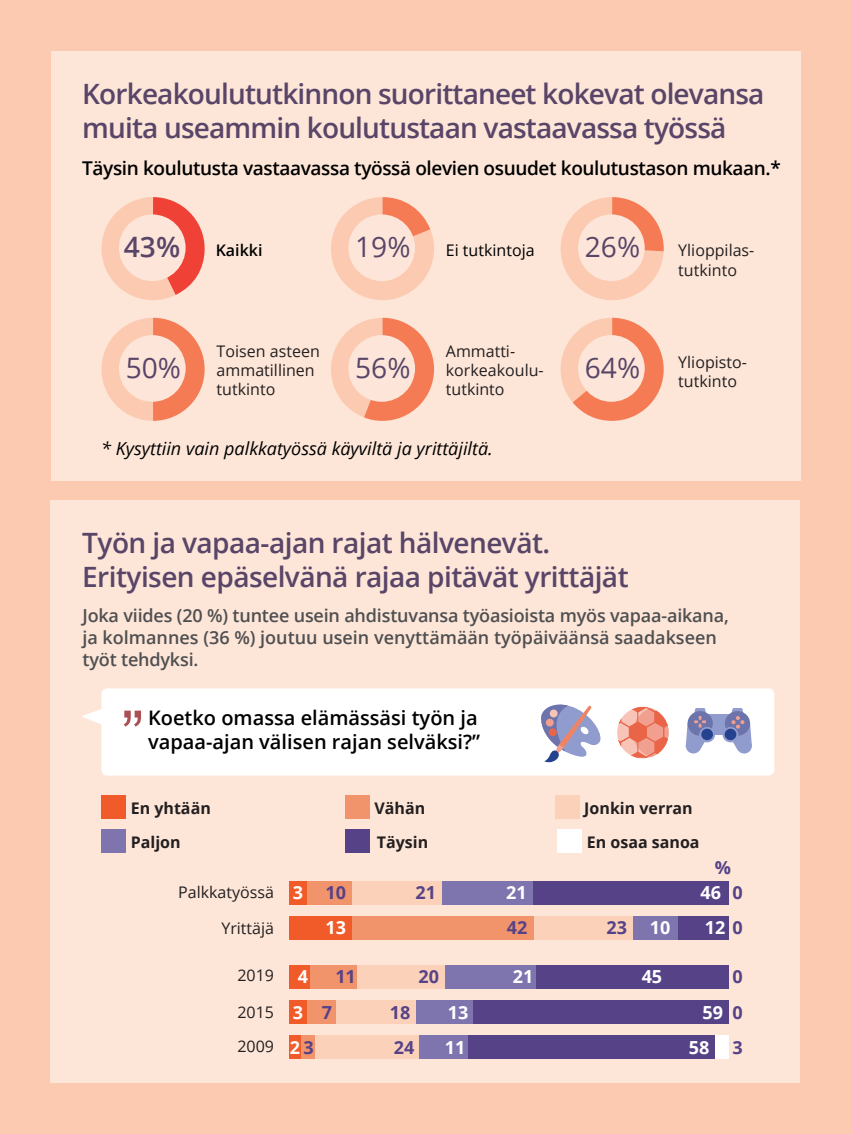
<style>
.page{position:relative;width:851px;height:1134px;background:#fff}
.page>*{position:absolute;margin:0;border:0;box-sizing:border-box;transform-origin:0 0}
.t1{font:68px "Arial";color:#aa4f54}
.t2{font:28.2px "Open Sans";color:#594568}
.t3{font:600 28.2px "Open Sans";color:#594568}
.Header03{font:600 28px/34px "Open Sans";letter-spacing:-.02em;color:#594568}
.Header05{font:600 20px "Open Sans";color:#000}
.Header04{font:600 19px "Open Sans";letter-spacing:-.02em;color:#000}
.paragraph1{font:600 18px "Open Sans";letter-spacing:-.01em;color:#4f4f51}
.Paragraph2{font:600 18px "Open Sans";color:#4f4f51}
.paragraph3{font:italic 18px "Open Sans";color:#000}
.t4{font:700 18px "Open Sans";color:#fff}
.t5{font:700 18px/35.2px "Open Sans";color:#564287;text-align:justify}
.t6{font:16px/19.2px "Open Sans";color:#231f20}
.t7{font:700 16px "Open Sans";color:#231f20}
.t8{font:16px "Open Sans";color:#000}
.t9{font:600 16px "Open Sans";color:#000}
.s1{color:#fff}
.s2{color:#564287}
</style>
<div class="page">
<div style="left:0;top:0;width:850px;height:1134px;background:#fccab0"></div>
<div style="left:51px;top:51px;width:748px;height:429px;background:#fde6d8"></div>
<div style="left:50px;top:500px;width:749px;height:583px;background:#fde6d8"></div>
<div style="left:101px;top:688px;width:673px;height:88px;background:#fff;border-radius:6px"></div>
<svg style="left:82px;top:707px;width:20px;height:20px"></svg>
<div style="left:101px;top:796px;width:24px;height:23px;background:#f15a29"></div>
<div style="left:345px;top:796px;width:24px;height:23px;background:#f2946b"></div>
<div style="left:557px;top:830px;width:24px;height:23px;background:#fff"></div>
<div style="left:555px;top:796px;width:24px;height:23px;background:#fbd1ba"></div>
<div style="left:101px;top:830px;width:24px;height:23px;background:#7e75af"></div>
<div style="left:345px;top:830px;width:24px;height:23px;background:#564287"></div>
<div style="left:290px;top:881px;width:438px;height:23px;background:#564287"></div>
<div style="left:290px;top:881px;width:243px;height:23px;background:#7e75af"></div>
<div style="left:290px;top:881px;width:152px;height:23px;background:#fbd1ba"></div>
<div style="left:289px;top:881px;width:62px;height:23px;background:#f2946b"></div>
<div style="left:289px;top:881px;width:17px;height:23px;background:#f15a29"></div>
<div style="left:290px;top:965px;width:438px;height:23px;background:#564287"></div>
<div style="left:290px;top:965px;width:246px;height:23px;background:#7e75af"></div>
<div style="left:290px;top:965px;width:154px;height:23px;background:#fbd1ba"></div>
<div style="left:289px;top:965px;width:68px;height:23px;background:#f2946b"></div>
<div style="left:289px;top:965px;width:21px;height:23px;background:#f15a29"></div>
<div style="left:290px;top:1036px;width:438px;height:23px;background:#fff"></div>
<div style="left:290px;top:1036px;width:424px;height:23px;background:#564287"></div>
<div style="left:290px;top:1036px;width:177px;height:23px;background:#7e75af"></div>
<div style="left:290px;top:1036px;width:128px;height:23px;background:#fbd1ba"></div>
<div style="left:289px;top:1036px;width:25px;height:23px;background:#f2946b"></div>
<div style="left:289px;top:1036px;width:12px;height:23px;background:#f15a29"></div>
<div style="left:290px;top:1000px;width:438px;height:23px;background:#564287"></div>
<div style="left:290px;top:1000px;width:182px;height:23px;background:#7e75af"></div>
<div style="left:290px;top:1000px;width:125px;height:23px;background:#fbd1ba"></div>
<div style="left:289px;top:1000px;width:46px;height:23px;background:#f2946b"></div>
<div style="left:289px;top:1000px;width:17px;height:23px;background:#f15a29"></div>
<div style="left:290px;top:916px;width:438px;height:23px;background:#564287"></div>
<div style="left:290px;top:916px;width:387px;height:23px;background:#7e75af"></div>
<div style="left:290px;top:916px;width:342px;height:23px;background:#fbd1ba"></div>
<div style="left:289px;top:916px;width:245px;height:23px;background:#f2946b"></div>
<div style="left:289px;top:916px;width:62px;height:23px;background:#f15a29"></div>
<svg style="left:101px;top:197px;width:103px;height:103px"></svg>
<div style="left:119px;top:214px;width:66px;height:67px;background:#fde6d9;border-radius:50%"></div>
<svg style="left:101px;top:318px;width:103px;height:103px"></svg>
<div style="left:119px;top:335px;width:66px;height:67px;background:#fde6d9;border-radius:50%"></div>
<svg style="left:331px;top:197px;width:103px;height:103px"></svg>
<div style="left:348px;top:214px;width:67px;height:67px;background:#fde6d9;border-radius:50%"></div>
<svg style="left:331px;top:318px;width:103px;height:103px"></svg>
<div style="left:348px;top:335px;width:67px;height:67px;background:#fde6d9;border-radius:50%"></div>
<svg style="left:560px;top:197px;width:103px;height:103px"></svg>
<div style="left:578px;top:214px;width:66px;height:67px;background:#fde6d9;border-radius:50%"></div>
<svg style="left:560px;top:318px;width:103px;height:103px"></svg>
<div style="left:578px;top:335px;width:66px;height:67px;background:#fde6d9;border-radius:50%"></div>
<svg style="left:541px;top:704px;width:60px;height:59px"></svg>
<svg style="left:617px;top:707px;width:51px;height:51px"></svg>
<div style="left:699px;top:715px;width:35px;height:20px;background:#909bce"></div>
<div style="left:736px;top:739px;width:15px;height:14px;background:#909bce;border-radius:50%"></div>
<div style="left:687px;top:711px;width:25px;height:25px;background:#6d74ac;border-radius:50%"></div>
<svg style="left:724px;top:711px;width:26px;height:25px"></svg>
<div style="left:685px;top:738px;width:16px;height:15px;background:#909bce;border-radius:50%"></div>
<svg style="left:699px;top:727px;width:16px;height:15px"></svg>
<svg style="left:722px;top:727px;width:16px;height:15px"></svg>
<div style="left:701px;top:729px;width:11px;height:11px;background:#24428e;border-radius:50%"></div>
<svg style="left:724px;top:729px;width:12px;height:11px"></svg>
<svg style="left:727px;top:708px;width:24px;height:42px"></svg>
<svg style="left:685px;top:708px;width:25px;height:42px"></svg>
<h2 class="Header03" style="left:82px;top:77px;width:683px">Korkeakoulututkinnon suorittaneet kokevat olevansa muita useammin koulutustaan vastaavassa työssä</h2>
<p class="Header03" style="left:85px;top:77px;width:479px">Yrittäjät ja korkeakoulututkinnon suorittaneet kokevat olevansa muita useammin toiveammatissaan.</p>
<h3 class="Header04" style="left:82px;top:155px;width:700px">Täysin koulutusta vastaavassa työssä olevien osuudet koulutustason mukaan.*</h3>
<p class="t3" style="left:124px;top:228px;width:58px">43%</p>
<p class="t2" style="left:126px;top:348px;width:57px">50%</p>
<p class="t2" style="left:355px;top:228px;width:57px">19%</p>
<p class="t2" style="left:584px;top:228px;width:57px">26%</p>
<p class="t9" style="left:216px;top:240px;width:48px">Kaikki</p>
<p class="t8" style="left:446px;top:240px;width:90px">Ei tutkintoja</p>
<p class="t6" style="left:678px;top:241px;width:78px">Ylioppilas&shy;tutkinto</p>
<p class="t6" style="left:217px;top:341px;width:105px">Toisen asteen ammatillinen tutkinto</p>
<p class="t6" style="left:446px;top:341px;width:99px">Ammatti&shy;korkeakoulu&shy;tutkinto</p>
<p class="t6" style="left:678px;top:352px;width:70px">Yliopisto&shy;tutkinto</p>
<p class="t2" style="left:355px;top:348px;width:57px">56%</p>
<p class="t2" style="left:584px;top:348px;width:57px">64%</p>
<p class="paragraph3" style="left:101px;top:436px;width:393px">* Kysyttiin vain palkkatyössä käyviltä ja yrittäjiltä.</p>
<h2 class="Header03" style="left:82px;top:525px;width:469px">Työn ja vapaa-ajan rajat hälvenevät.</h2>
<h2 class="Header03" style="left:82px;top:559px;width:548px">Erityisen epäselvänä rajaa pitävät yrittäjät</h2>
<p class="paragraph1" style="left:82px;top:603px;width:647px">Joka viides (20 %) tuntee usein ahdistuvansa työasioista myös vapaa-aikana,</p>
<p class="Paragraph2" style="left:82px;top:625px;width:635px">ja kolmannes (36 %) joutuu usein venyttämään työpäiväänsä saadakseen</p>
<p class="paragraph1" style="left:82px;top:647px;width:117px">työt tehdyksi.</p>
<h3 class="Header05" style="left:148px;top:704px;width:331px">Koetko omassa elämässäsi työn ja</h3>
<h3 class="Header05" style="left:148px;top:728px;width:333px">vapaa-ajan välisen rajan selväksi?”</h3>
<h1 class="t1" style="left:121px;top:691px;width:24px">”</h1>
<p class="t7" style="left:131px;top:797px;width:82px">En yhtään</p>
<p class="t7" style="left:374px;top:797px;width:52px">Vähän</p>
<p class="t7" style="left:584px;top:797px;width:110px">Jonkin verran</p>
<p class="t7" style="left:131px;top:831px;width:51px">Paljon</p>
<p class="t7" style="left:377px;top:831px;width:53px">Täysin</p>
<p class="t7" style="left:586px;top:831px;width:114px">En osaa sanoa</p>
<p class="t6" style="left:178px;top:882px;width:97px">Palkkatyössä</p>
<p class="t6" style="left:221px;top:918px;width:54px">Yrittäjä</p>
<p class="t5" style="left:714px;top:849px;width:18px">%</p>
<p class="t5" style="left:293px;top:875px;width:55px"><span class="s1">3</span> 10</p>
<p class="t5" style="left:415px;top:875px;width:22px">21</p>
<p class="t4" style="left:506px;top:880px;width:22px">21</p>
<p class="t4" style="left:700px;top:880px;width:44px">46 <span class="s2">0</span></p>
<p class="t4" style="left:325px;top:915px;width:22px">13</p>
<p class="t5" style="left:506px;top:910px;width:22px">42</p>
<p class="t5" style="left:606px;top:910px;width:22px">23</p>
<p class="t4" style="left:649px;top:915px;width:22px">10</p>
<p class="t4" style="left:704px;top:915px;width:40px">12 <span class="s2">0</span></p>
<p class="t5" style="left:732px;top:959px;width:12px">0<br>0<br>3</p>
<p class="t6" style="left:237px;top:966px;width:38px">2019</p>
<p class="t6" style="left:237px;top:994px;width:38px;line-height:34.4px">2015<br>2009</p>
<p class="t4" style="left:298px;top:964px;width:12px">4</p>
<p class="t5" style="left:335px;top:959px;width:22px">11</p>
<p class="t5" style="left:418px;top:959px;width:22px">20</p>
<p class="t4" style="left:513px;top:964px;width:22px">21</p>
<p class="t4" style="left:641px;top:964px;width:22px">45</p>
<p class="t4" style="left:293px;top:1000px;width:41px">3 <span class="s2">7</span></p>
<p class="t5" style="left:390px;top:995px;width:22px">18</p>
<p class="t4" style="left:447px;top:1000px;width:22px">13</p>
<p class="t4" style="left:702px;top:1000px;width:22px">59</p>
<p class="t4" style="left:290px;top:1035px;width:25px">2<span class="s2">3</span></p>
<p class="t5" style="left:394px;top:1029px;width:22px">24</p>
<p class="t4" style="left:445px;top:1035px;width:22px">11</p>
<p class="t4" style="left:688px;top:1035px;width:22px">58</p>
</div>
